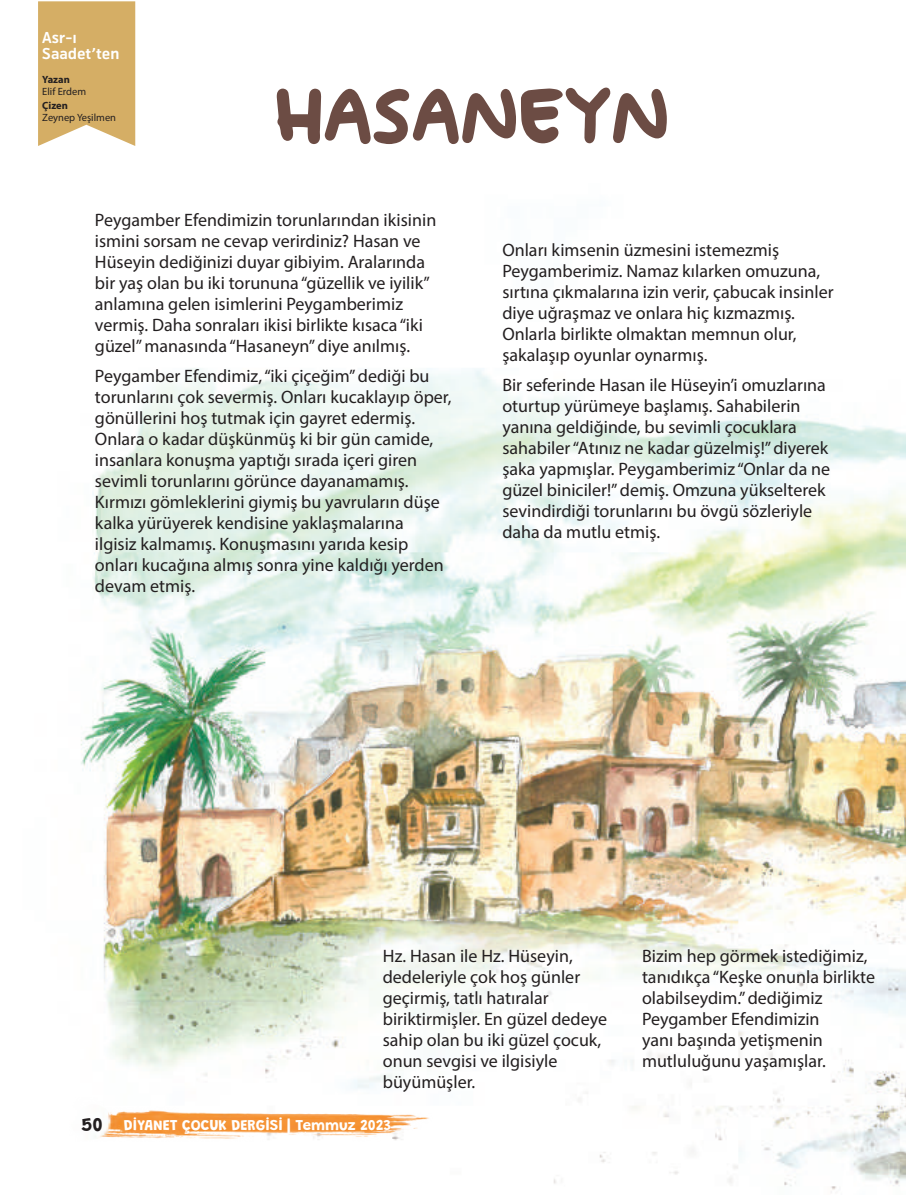
<style>
.page{position:relative;width:906px;height:1195px;background:#fff}
.page>*{position:absolute;margin:0;border:0;box-sizing:border-box;transform-origin:0 0}
.t1{font:78px "Minako";letter-spacing:.03em;color:#6c4c44;scale:.96 1}
.t2{font:18px/21px "Myriad Pro";color:#231f20}
.t3{font:100 15px "Grandstander";color:#fff}
.t4{font:700 15px/16.5px "Telenor";color:#fff}
.t5{font:10.5px "Myriad Pro";color:#231f20}
.t6{font:700 10.5px "Myriad Pro";color:#231f20}
.s1{font-size:19.5px;color:#231f20}
</style>
<div class="page">
<img style="left:81px;top:1px;width:825px;height:1192px">
<img style="left:81px;top:1097px;width:426px;height:58px">
<svg style="left:38px;top:1px;width:97px;height:145px;background:#d8b470"></svg>
<p class="t4" style="left:42px;top:30px;width:79px">Asr-ı<br>Saadet’ten</p>
<p class="t6" style="left:42px;top:74px;width:29px">Yazan</p>
<p class="t5" style="left:42px;top:85px;width:45px">Elif Erdem</p>
<p class="t6" style="left:42px;top:100px;width:27px">Çizen</p>
<p class="t5" style="left:42px;top:111px;width:75px">Zeynep Yeşilmen</p>
<h1 class="t1" style="left:280px;top:63px;width:407px">HASANEYN</h1>
<p class="t2" style="left:95px;top:209px;width:343px">Peygamber Efendimizin torunlarından ikisinin ismini sorsam ne cevap verirdiniz? Hasan ve Hüseyin dediğinizi duyar gibiyim. Aralarında bir yaş olan bu iki torununa “güzellik ve iyilik” anlamına gelen isimlerini Peygamberimiz vermiş. Daha sonraları ikisi birlikte kısaca “iki güzel” manasında “Hasaneyn” diye anılmış.</p>
<p class="t2" style="left:95px;top:365px;width:358px">Peygamber Efendimiz, “iki çiçeğim” dediği bu torunlarını çok severmiş. Onları kucaklayıp öper, gönüllerini hoş tutmak için gayret edermiş.<br>Onlara o kadar düşkünmüş ki bir gün camide, insanlara konuşma yaptığı sırada içeri giren sevimli torunlarını görünce dayanamamış.<br>Kırmızı gömleklerini giymiş bu yavruların düşe kalka yürüyerek kendisine yaklaşmalarına<br>ilgisiz kalmamış. Konuşmasını yarıda kesip onları kucağına almış sonra yine kaldığı yerden devam etmiş.</p>
<p class="t2" style="left:502px;top:239px;width:333px">Onları kimsenin üzmesini istemezmiş Peygamberimiz. Namaz kılarken omuzuna, sırtına çıkmalarına izin verir, çabucak insinler diye uğraşmaz ve onlara hiç kızmazmış.<br>Onlarla birlikte olmaktan memnun olur, şakalaşıp oyunlar oynarmış.</p>
<p class="t2" style="left:502px;top:374px;width:329px">Bir seferinde Hasan ile Hüseyin’i omuzlarına oturtup yürümeye başlamış. Sahabilerin yanına geldiğinde, bu sevimli çocuklara sahabiler “Atınız ne kadar güzelmiş!” diyerek şaka yapmışlar. Peygamberimiz “Onlar da ne güzel biniciler!” demiş. Omzuna yükselterek sevindirdiği torunlarını bu övgü sözleriyle daha da mutlu etmiş.</p>
<p class="t2" style="left:383px;top:945px;width:226px">Hz. Hasan ile Hz. Hüseyin, dedeleriyle çok hoş günler geçirmiş, tatlı hatıralar biriktirmişler. En güzel dedeye sahip olan bu iki güzel çocuk, onun sevgisi ve ilgisiyle büyümüşler.</p>
<p class="t2" style="left:642px;top:945px;width:234px">Bizim hep görmek istediğimiz, tanıdıkça “Keşke onunla birlikte olabilseydim.” dediğimiz<br>Peygamber Efendimizin<br>yanı başında yetişmenin mutluluğunu yaşamışlar.</p>
<p class="t3" style="left:81px;top:1113px;width:311px"><span class="s1">50</span> DİYANET ÇOCUK DERGİSİ | Temmuz 2023</p>
</div>
